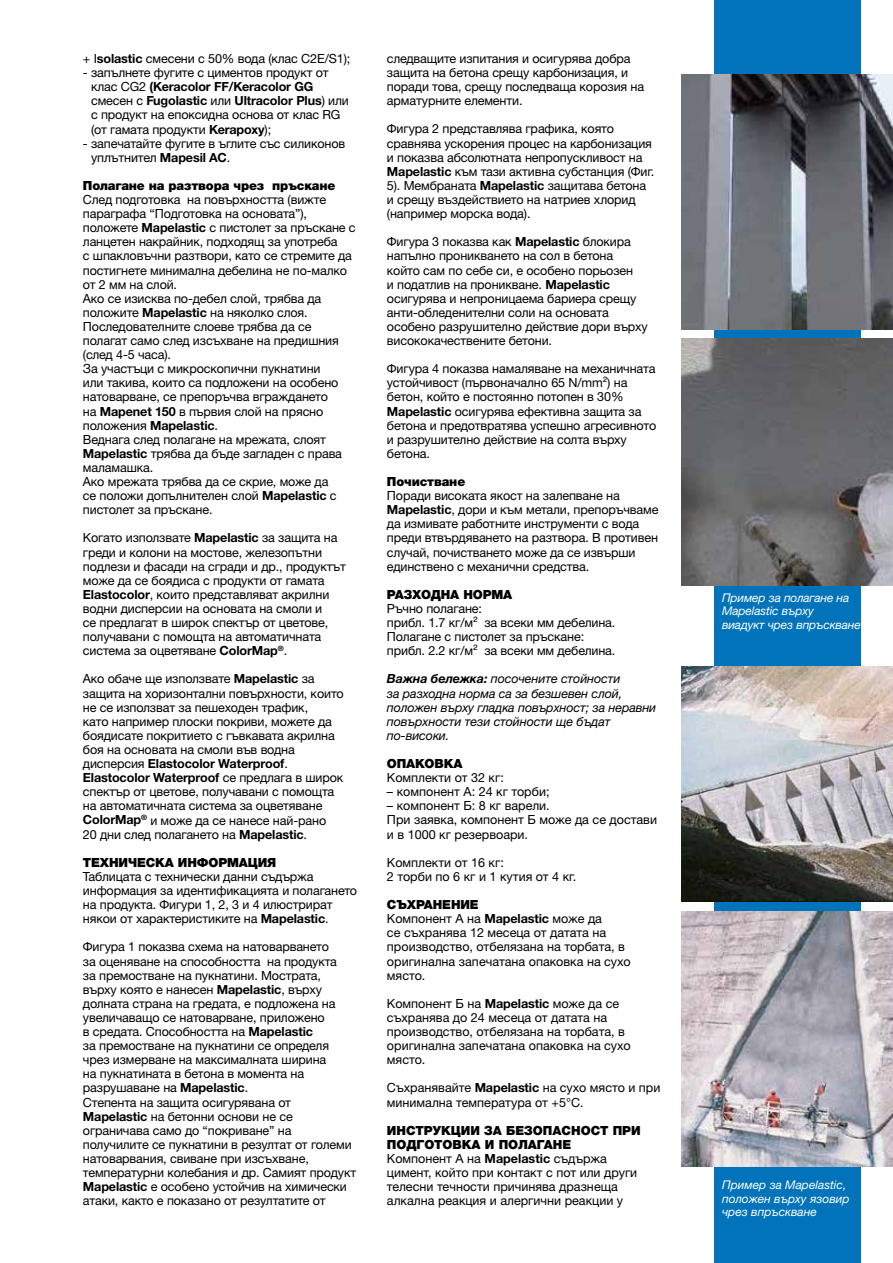
<style>
.page{position:relative;width:893px;height:1263px;background:#fff}
.page>*{position:absolute;margin:0;border:0;box-sizing:border-box;transform-origin:0 0}
.t1{font:12.6px/14.1px "Helvetica Neue LTW1 G";letter-spacing:-.01em;color:#000}
.t2{font:italic 12.6px/14.1px "Helvetica Neue LTW1 G";letter-spacing:-.01em;color:#000}
.t3{font:900 12.6px "Helvetica Neue LTW1 G";letter-spacing:-.01em;color:#000}
.t4{font:italic 12px/13.5px "Helvetica Neue LTW1 G";letter-spacing:-.01em;color:#fff}
.s1{font-weight:700}
.s2{font-weight:900}
</style>
<div class="page">
<div style="left:714px;top:0;width:147px;height:1263px;background:#0073ba"></div>
<img style="left:681px;top:74px;width:212px;height:256px">
<img style="left:681px;top:338px;width:212px;height:247px">
<img style="left:681px;top:666px;width:212px;height:235px">
<img style="left:681px;top:911px;width:212px;height:256px">
<p class="t1" style="left:83px;top:51px;width:269px">+ I<span class="s1">solastic</span> смесени с 50% вода (клас C2E/S1);</p>
<p class="t1" style="left:91px;top:65px;width:259px;text-indent:-8px">- запълнете фугите с циментов продукт от клас CG2 <span class="s1">(Keracolor FF/Keracolor GG </span>смесен с <span class="s1">Fugolastic</span> или <span class="s1">Ultracolor Plus</span>) или с продукт на епоксидна основа от клас RG (от гамата продукти <span class="s1">Kerapoxy</span>);</p>
<p class="t1" style="left:91px;top:136px;width:256px;text-indent:-8px">- запечатайте фугите в ъглите със силиконов уплътнител <span class="s1">Mapesil AC</span>.</p>
<p class="t3" style="left:83px;top:178px;width:254px">Полагане на разтвора чрез пръскане</p>
<p class="t1" style="left:83px;top:192px;width:274px">След подготовка на повърхността (вижте параграфа “Подготовка на основата”), положете <span class="s1">Mapelastic</span> с пистолет за пръскане с ланцетен накрайник, подходящ за употреба<br>с шпакловъчни разтвори, като се стремите да постигнете минимална дебелина не по-малко от 2 мм на слой.<br>Ако се изисква по-дебел слой, трябва да положите <span class="s1">Mapelastic</span> на няколко слоя.<br>Последователните слоеве трябва да се полагат само след изсъхване на предишния (след 4-5 часа).<br>За участъци с микроскопични пукнатини<br>или такива, които са подложени на особено натоварване, се препоръчва вграждането<br>на <span class="s1">Mapenet 150</span> в първия слой на прясно положения <span class="s1">Mapelastic</span>.<br>Веднага след полагане на мрежата, слоят <span class="s1">Mapelastic</span> трябва да бъде загладен с права маламашка.<br>Ако мрежата трябва да се скрие, може да<br>се положи допълнителен слой <span class="s1">Mapelastic</span> с пистолет за пръскане.</p>
<p class="t1" style="left:83px;top:531px;width:264px">Когато използвате <span class="s1">Mapelastic</span> за защита на греди и колони на мостове, железопътни подлези и фасади на сгради и др., продуктът може да се боядиса с продукти от гамата <span class="s1">Elastocolor</span>, които представляват акрилни водни дисперсии на основата на смоли и<br>се предлагат в широк спектър от цветове, получавани с помощта на автоматичната система за оцветяване <span class="s1">ColorMap</span><sup>®</sup>.</p>
<p class="t1" style="left:83px;top:672px;width:262px">Ако обаче ще използвате <span class="s1">Mapelastic</span> за защита на хоризонтални повърхности, които не се използват за пешеходен трафик,<br>като например плоски покриви, можете да боядисате покритието с гъвкавата акрилна боя на основата на смоли във водна дисперсия <span class="s1">Elastocolor Waterproof</span>.<br><span class="s1">Elastocolor Waterproof</span> се предлага в широк спектър от цветове, получавани с помощта на автоматичната система за оцветяване <span class="s1">ColorMap</span><sup>®</sup> и може да се нанесе най-рано<br>20 дни след полагането на <span class="s1">Mapelastic</span>.</p>
<p class="t3" style="left:83px;top:855px;width:195px">ТЕХНИЧЕСКА ИНФОРМАЦИЯ</p>
<p class="t1" style="left:83px;top:869px;width:276px">Таблицата с технически данни съдържа информация за идентификацията и полагането на продукта. Фигури 1, 2, 3 и 4 илюстрират някои от характеристиките на <span class="s1">Mapelastic</span>.</p>
<p class="t1" style="left:83px;top:940px;width:275px">Фигура 1 показва схема на натоварването<br>за оценяване на способността на продукта<br>за премостване на пукнатини. Мострата, върху която е нанесен <span class="s1">Mapelastic</span>, върху долната страна на гредата, е подложена на увеличаващо се натоварване, приложено<br>в средата. Способността на <span class="s1">Mapelastic<br></span>за премостване на пукнатини се определя чрез измерване на максималната ширина<br>на пукнатината в бетона в момента на разрушаване на <span class="s1">Mapelastic</span>.<br>Степента на защита осигурявана от <span class="s1">Mapelastic</span> на бетонни основи не се ограничава само до “покриване” на получилите се пукнатини в резултат от големи натоварвания, свиване при изсъхване, температурни колебания и др. Самият продукт <span class="s1">Mapelastic</span> е особено устойчив на химически атаки, както е показано от резултатите от</p>
<p class="t1" style="left:387px;top:51px;width:259px">следващите изпитания и осигурява добра защита на бетона срещу карбонизация, и поради това, срещу последваща корозия на арматурните елементи.</p>
<p class="t1" style="left:387px;top:122px;width:269px">Фигура 2 представлява графика, която сравнява ускорения процес на карбонизация и показва абсолютната непропускливост на <span class="s1">Mapelastic</span> към тази активна субстанция (Фиг.<br>5). Мембраната <span class="s1">Mapelastic</span> защитава бетона и срещу въздействието на натриев хлорид (например морска вода).</p>
<p class="t1" style="left:387px;top:235px;width:262px">Фигура 3 показва как <span class="s1">Mapelastic</span> блокира напълно проникването на сол в бетона който сам по себе си, е особено порьозен<br>и податлив на проникване. <span class="s1">Mapelastic </span>осигурява и непроницаема бариера срещу анти-обледенителни соли на основата особено разрушително действие дори върху висококачествените бетони.</p>
<p class="t1" style="left:387px;top:362px;width:271px">Фигура 4 показва намаляване на механичната устойчивост (първоначално 65 N/mm²) на бетон, който е постоянно потопен в 30% <span class="s1">Mapelastic</span> осигурява ефективна защита за бетона и предотвратява успешно агресивното и разрушително действие на солта върху бетона.</p>
<p class="t3" style="left:387px;top:474px;width:80px">Почистване</p>
<p class="t1" style="left:387px;top:488px;width:273px">Поради високата якост на залепване на <span class="s1">Mapelastic</span>, дори и към метали, препоръчваме да измивате работните инструменти с вода преди втвърдяването на разтвора. В противен случай, почистването може да се извърши единствено с механични средства.</p>
<p class="t3" style="left:387px;top:587px;width:127px">РАЗХОДНА НОРМА</p>
<p class="t1" style="left:387px;top:601px;width:230px">Ръчно полагане:<br>прибл. 1.7 кг/м² за всеки мм дебелина.<br>Полагане с пистолет за пръскане: прибл. 2.2 кг/м² за всеки мм дебелина.</p>
<p class="t2" style="left:387px;top:672px;width:271px"><span class="s1">Важна бележка:</span> посочените стойности<br>за разходна норма са за безшевен слой, положен върху гладка повърхност; за неравни повърхности тези стойности ще бъдат по-високи.</p>
<p class="t3" style="left:387px;top:756px;width:77px">ОПАКОВКА</p>
<p class="t1" style="left:387px;top:770px;width:118px">Комплекти от 32 кг:</p>
<p class="t1" style="left:387px;top:785px;width:164px">– компонент A: 24 кг торби;</p>
<p class="t1" style="left:387px;top:799px;width:272px">– компонент Б: 8 кг варели.<br>При заявка, компонент Б може да се достави и в 1000 кг резервоари.</p>
<p class="t1" style="left:387px;top:855px;width:191px">Комплекти от 16 кг:<br>2 торби по 6 кг и 1 кутия от 4 кг.</p>
<p class="t1" style="left:387px;top:897px;width:245px"><span class="s2">СЪХРАНЕНИЕ<br></span>Компонент A на <span class="s1">Mapelastic</span> може да<br>се съхранява 12 месеца от датата на производство, отбелязана на торбата, в оригинална запечатана опаковка на сухо място.</p>
<p class="t1" style="left:387px;top:996px;width:245px">Компонент Б на <span class="s1">Mapelastic</span> може да се съхранява до 24 месеца от датата на производство, отбелязана на торбата, в оригинална запечатана опаковка на сухо място.</p>
<p class="t1" style="left:387px;top:1081px;width:275px">Съхранявайте <span class="s1">Mapelastic</span> на сухо място и при минимална температура от +5°C.</p>
<p class="t1" style="left:387px;top:1123px;width:255px"><span class="s2">ИНСТРУКЦИИ ЗА БЕЗОПАСНОСТ ПРИ ПОДГОТОВКА И ПОЛАГАНЕ<br></span>Компонент A на <span class="s1">Mapelastic</span> съдържа цимент, който при контакт с пот или други телесни течности причинява дразнеща алкална реакция и алергични реакции у</p>
<p class="t4" style="left:722px;top:591px;width:140px">Пример за полагане на<br>Mapelastic върху<br>виадукт чрез впръскване</p>
<p class="t4" style="left:722px;top:1178px;width:129px">Пример за Mapelastic, положен върху язовир чрез впръскване</p>
</div>
